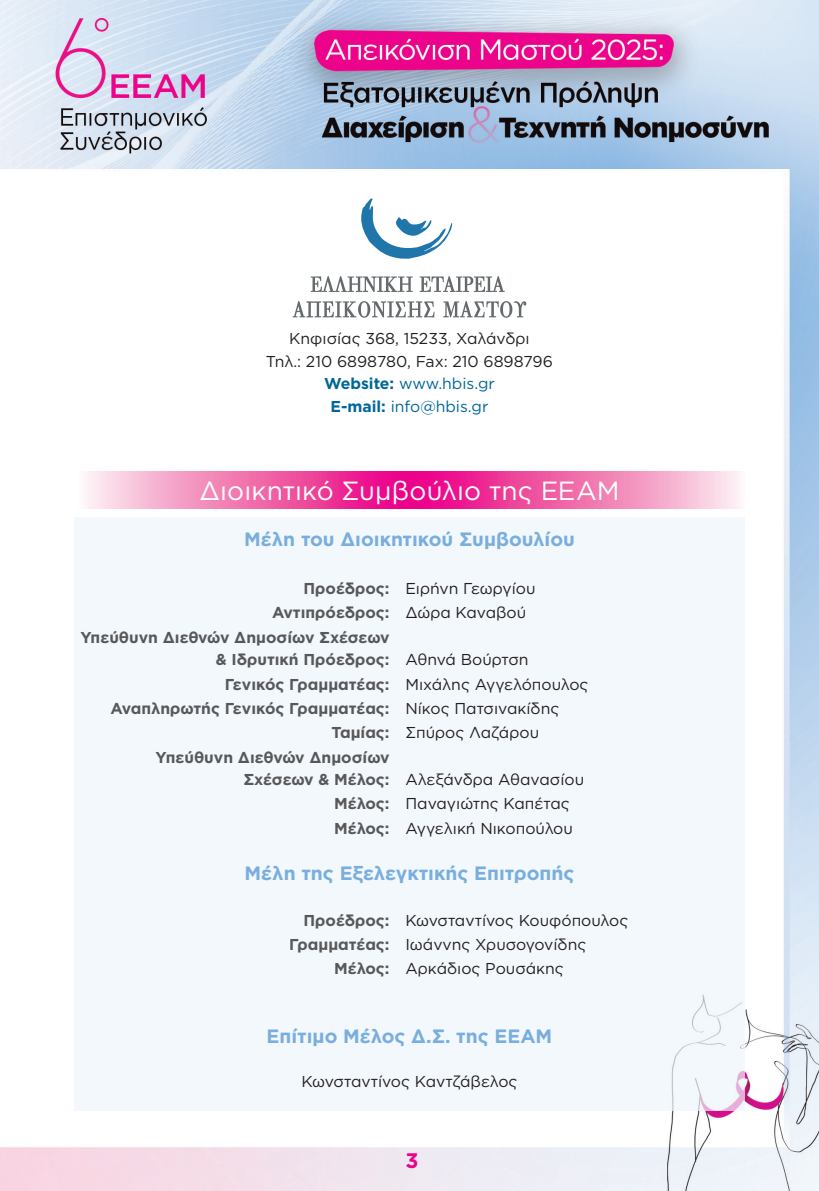
<style>
.page{position:relative;width:819px;height:1191px;background:#fff}
.page>*{position:absolute;margin:0;border:0;box-sizing:border-box;transform-origin:0 0}
.t1{font:26.25px "Gotham Greek";letter-spacing:.005em;color:#fff}
.t2{font:700 21px "Gotham Greek";color:#ed028c}
.t3{font:700 19.25px "Gotham Greek";color:#79aede}
.t4{font:15.75px "Gotham Greek";color:#231f20}
.t5{font:700 15.75px/22.4px "Gotham Greek";color:#57585a}
.t6{font:15.75px "Gotham Greek";color:#069}
.s1{font-weight:700}
.s2{font-weight:700;color:#57585a}
.s3{font-weight:400;color:#231f20}
</style>
<div class="page">
<img style="left:0;top:0;width:819px;height:1191px">
<div style="left:74px;top:517px;width:670px;height:593px;background:#eff5fb"></div>
<svg style="left:74px;top:471px;width:670px;height:37px"></svg>
<svg style="left:311px;top:276px;width:101px;height:16px"></svg>
<svg style="left:419px;top:276px;width:85px;height:16px"></svg>
<svg style="left:292px;top:301px;width:142px;height:17px"></svg>
<svg style="left:443px;top:301px;width:83px;height:17px"></svg>
<svg style="left:361px;top:198px;width:91px;height:61px"></svg>
<p class="t4" style="left:289px;top:330px;width:242px">Κηφισίας 368, 15233, Χαλάνδρι</p>
<p class="t4" style="left:266px;top:352px;width:288px">Τηλ.: 210 6898780, Fax: 210 6898796</p>
<p class="t6" style="left:324px;top:375px;width:172px"><span class="s1">Website:</span> www.hbis.gr</p>
<p class="t6" style="left:330px;top:397px;width:159px"><span class="s1">E-mail:</span> info@hbis.gr</p>
<p class="t1" style="left:199px;top:476px;width:421px">Διοικητικό Συμβούλιο της ΕΕΑΜ</p>
<p class="t3" style="left:244px;top:528px;width:332px">Μέλη του Διοικητικού Συμβουλίου</p>
<p class="t4" style="left:303px;top:579px;width:233px"><span class="s2">Προέδρος:</span> Ειρήνη Γεωργίου</p>
<p class="t5" style="left:272px;top:601px;width:255px">Αντιπρόεδρος: <span class="s3">Δώρα Καναβού</span></p>
<p class="t5" style="left:216px;top:625px;width:314px;text-indent:-135px">Υπεύθυνη Διεθνών Δημοσίων Σχέσεων<br>&amp; Ιδρυτική Πρόεδρος: <span class="s3">Αθηνά Βούρτση</span></p>
<p class="t4" style="left:225px;top:675px;width:365px"><span class="s2">Γενικός Γραμματέας:</span> Μιχάλης Αγγελόπουλος</p>
<p class="t5" style="left:110px;top:696px;width:450px">Αναπληρωτής Γενικός Γραμματέας: <span class="s3">Νίκος Πατσινακίδης</span></p>
<p class="t4" style="left:331px;top:724px;width:209px"><span class="s2">Ταμίας:</span> Σπύρος Λαζάρου</p>
<p class="t5" style="left:243px;top:745px;width:342px;text-indent:-88px">Υπεύθυνη Διεθνών Δημοσίων<br>Σχέσεων &amp; Μέλος: <span class="s3">Αλεξάνδρα Αθανασίου</span></p>
<p class="t4" style="left:334px;top:795px;width:237px"><span class="s2">Μέλος:</span> Παναγιώτης Καπέτας</p>
<p class="t4" style="left:334px;top:819px;width:240px"><span class="s2">Μέλος:</span> Αγγελική Νικοπούλου</p>
<p class="t3" style="left:244px;top:861px;width:331px">Μέλη της Εξελεγκτικής Επιτροπής</p>
<p class="t4" style="left:303px;top:911px;width:326px"><span class="s2">Προέδρος:</span> Κωνσταντίνος Κουφόπουλος</p>
<p class="t4" style="left:289px;top:935px;width:298px"><span class="s2">Γραμματέας:</span> Ιωάννης Χρυσογονίδης</p>
<p class="t4" style="left:334px;top:960px;width:231px"><span class="s2">Μέλος:</span> Αρκάδιος Ρουσάκης</p>
<p class="t3" style="left:266px;top:1024px;width:287px">Επίτιμο Μέλος Δ.Σ. της ΕΕΑΜ</p>
<p class="t4" style="left:301px;top:1073px;width:218px">Κωνσταντίνος Καντζάβελος</p>
<h2 class="t2" style="left:405px;top:1147px;width:15px">3</h2>
</div>
